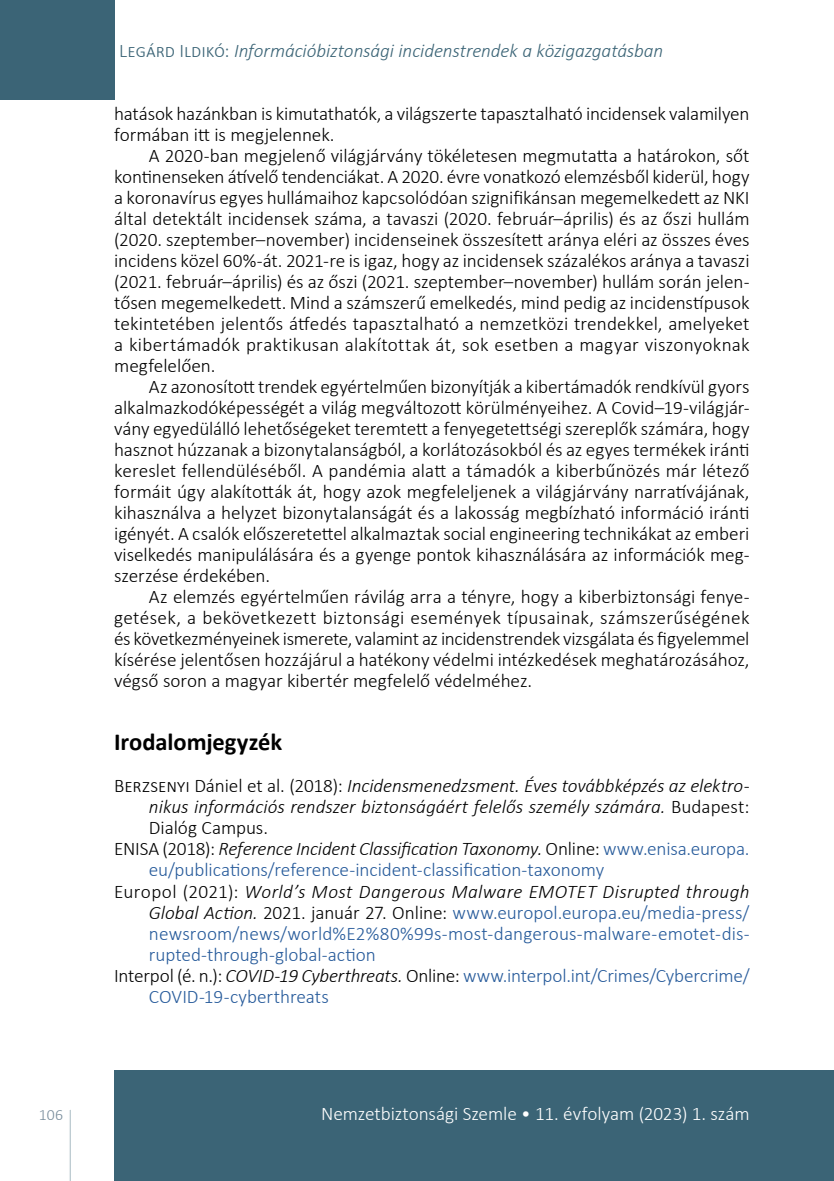
<style>
.page{position:relative;width:834px;height:1181px;background:#fff}
.page>*{position:absolute;margin:0;border:0;box-sizing:border-box;transform-origin:0 0}
.t1{font:700 24.5px "Calibri";color:#000}
.t2{font:300 19.25px/21px "Calibri";letter-spacing:-.005em;color:#000;text-align:justify}
.t3{font:300 19.25px "Calibri";letter-spacing:-.005em;color:#275b9b}
.t4{font:italic 300 19.25px "Calibri";letter-spacing:-.005em;color:#000}
.t5{font:italic 300 19.25px "Calibri";letter-spacing:-.005em;color:#3b6476}
.t6{font:italic 300 19.25px "Calibri";letter-spacing:.02em;color:#000}
.t7{font:300 19.25px "Calibri";letter-spacing:-.005em;color:#fff}
.t8{font:300 15.75px "Calibri";color:#778c9b}
.s1{font-style:normal}
.s2{font-style:normal;color:#275b9b}
.s3{font-style:italic;color:#000}
.s4{color:#000}
</style>
<div class="page">
<svg style="left:69px;top:1110px;width:2px;height:71px"></svg>
<div style="left:0;top:0;width:114px;height:99px;background:#3b6476"></div>
<div style="left:114px;top:1070px;width:719px;height:111px;background:#3b6476"></div>
<hr style="left:833px;top:1070px;width:1px;height:111px;background:#3b6476">
<p class="t5" style="left:119px;top:39px;width:545px"><span class="s1">Legárd Ildikó:</span> Információbiztonsági incidenstrendek a közigazgatásban</p>
<p class="t2" style="left:114px;top:103px;width:636px">hatások hazánkban is kimutathatók, a világszerte tapasztalható incidensek valamilyen formában itt is megjelennek.</p>
<p class="t2" style="left:114px;top:145px;width:637px;text-indent:35px">A 2020-ban megjelenő világjárvány tökéletesen megmutatta a határokon, sőt kontinenseken átívelő tendenciákat. A -2020. évre vonatkozó elemzésből kiderül, hogy a koronavírus egyes hullámaihoz kapcsolódóan szignifikánsan megemelkedett az NKI által detektált incidensek száma, a tavaszi (2020. február–április) és az őszi hullám (2020. szeptember–november) incidenseinek összesített aránya eléri az összes éves incidens közel 60%-át. 2021-re is igaz, hogy az incidensek százalékos aránya a tavaszi (2021. február–április) és az őszi (2021. szeptember–november) hullám során jelen&shy;tősen megemelkedett. Mind a számszerű emelkedés, mind pedig az incidenstípusok tekintetében jelentős átfedés tapasztalható a nemzetközi trendekkel, amelyeket a kibertámadók praktikusan alakítottak át, sok esetben a magyar viszonyoknak megfelelően.</p>
<p class="t2" style="left:114px;top:376px;width:637px;text-indent:35px">Az azonosított trendek egyértelműen bizonyítják a kibertámadók rendkívül gyors alkalmazkodóképességét a világ megváltozott körülményeihez. A Covid–19-világjár&shy;vány egyedülálló lehetőségeket teremtett a fenyegetettségi szereplők számára, hogy hasznot húzzanak a bizonytalanságból, a korlátozásokból és az egyes termékek iránti kereslet fellendüléséből. A pandémia alatt a támadók a kiberbűnözés már létező formáit úgy alakították át, hogy azok megfeleljenek a világjárvány narratívájának, kihasználva a helyzet bizonytalanságát és a lakosság megbízható információ iránti igényét. A csalók előszeretettel alkalmaztak social engineering technikákat az emberi viselkedés manipulálására és a gyenge pontok kihasználására az információk meg&shy;szerzése érdekében.</p>
<p class="t2" style="left:114px;top:586px;width:636px;text-indent:35px">Az elemzés egyértelműen rávilág arra a tényre, hogy a kiberbiztonsági fenye&shy;getések, a bekövetkezett biztonsági események típusainak, számszerűségének és következményeinek ismerete, valamint az incidenstrendek vizsgálata és figyelemmel kísérése jelentősen hozzájárul a hatékony védelmi intézkedések meghatározásához, végső soron a magyar kibertér megfelelő védelméhez.</p>
<p class="t1" style="left:114px;top:725px;width:170px">Irodalomjegyzék</p>
<p class="t4" style="left:114px;top:774px;width:636px"><span class="s1">Berzsenyi Dániel et al. (2018):</span> Incidensmenedzsment. Éves továbbképzés az elektro-</p>
<p class="t4" style="left:149px;top:795px;width:602px">nikus információs rendszer biztonságáért felelős személy számára. <span class="s1">Budapest:</span></p>
<p class="t2" style="left:149px;top:817px;width:121px">Dialóg Campus.</p>
<p class="t4" style="left:114px;top:837px;width:636px"><span class="s1">ENISA (2018):</span> Reference Incident Classification Taxonomy. <span class="s1">Online:</span> <span class="s2">www.enisa.europa.</span></p>
<p class="t3" style="left:149px;top:858px;width:457px">eu/publications/reference-incident-classification-taxonomy</p>
<p class="t6" style="left:114px;top:879px;width:636px"><span class="s1">Europol (2021):</span> World’s Most Dangerous Malware EMOTET Disrupted through</p>
<p class="t3" style="left:149px;top:900px;width:602px"><span class="s3">Global Action.</span> <span class="s4">2021. január 27. Online:</span> www.europol.europa.eu/media-press/</p>
<p class="t3" style="left:149px;top:921px;width:602px">newsroom/news/world%E2%80%99s-most-dangerous-malware-emotet-dis-</p>
<p class="t3" style="left:149px;top:942px;width:228px">rupted-through-global-action</p>
<p class="t3" style="left:114px;top:963px;width:636px"><span class="s4">Interpol (é. n.):</span> <span class="s3">COVID-19 Cyberthreats.</span> <span class="s4">Online:</span> www.interpol.int/Crimes/Cybercrime/</p>
<p class="t3" style="left:149px;top:984px;width:181px">COVID-19-cyberthreats</p>
<p class="t8" style="left:39px;top:1105px;width:26px">106</p>
<p class="t7" style="left:321px;top:1102px;width:430px">Nemzetbiztonsági Szemle • 11. évfolyam (2023) 1. szám</p>
</div>
